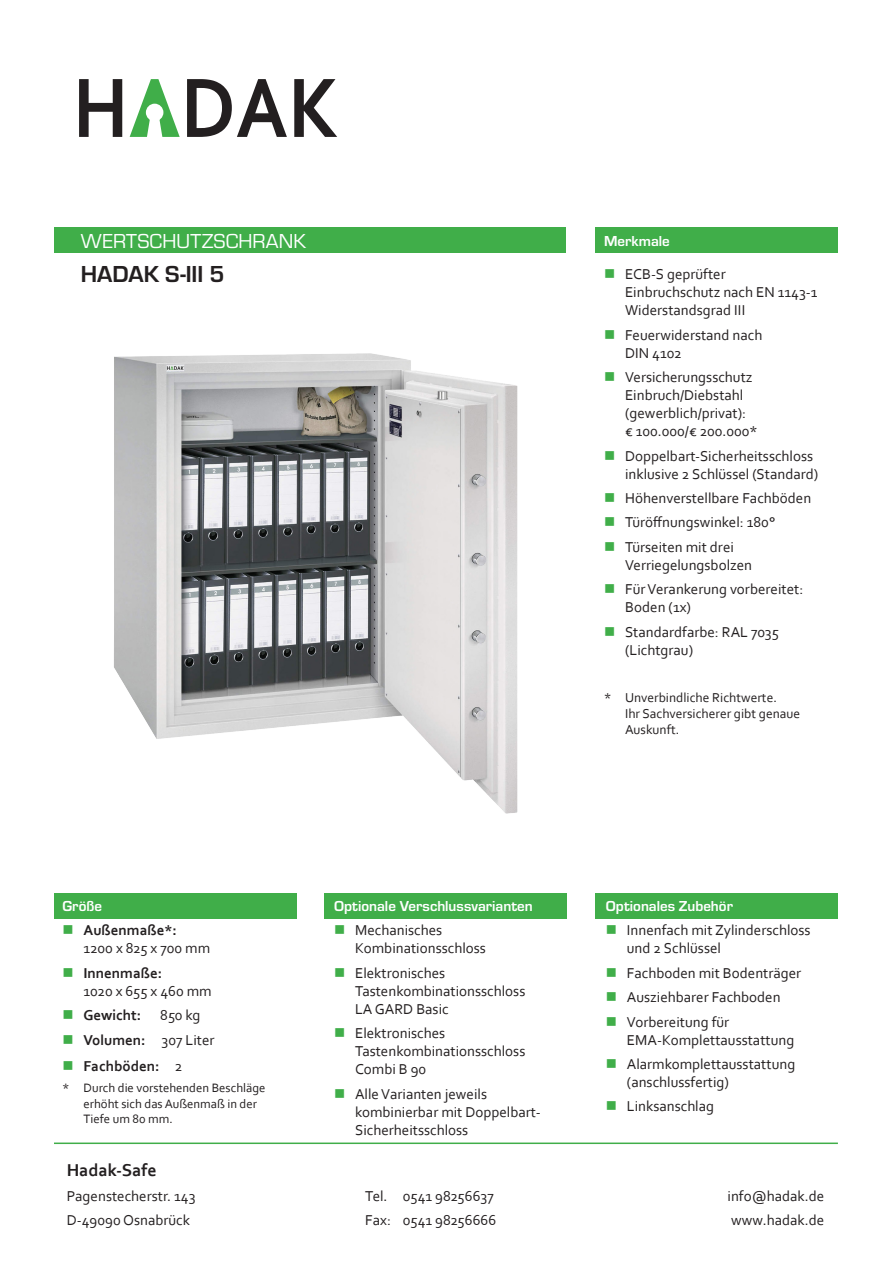
<style>
.page{position:relative;width:893px;height:1263px;background:#fff}
.page>*{position:absolute;margin:0;border:0;box-sizing:border-box;transform-origin:0 0}
.t1{font:700 24px "Eurostile";color:#231f20}
.t2{font:21px "Eurostile";color:#fff}
.t3{font:700 18px "Corbel";color:#231f20}
.t4{font:15px/18px "Corbel";color:#231f20}
.t5{font:700 15px "Eurostile";color:#fff}
.t6{font:700 15px "Corbel";color:#231f20}
.t7{font:13.5px/16.2px "Corbel";color:#231f20}
.t8{font:12.75px/15.3px "Corbel";color:#231f20}
.s1{color:#40ae49}
.s2{font-weight:700}
.s3{font-weight:400}
</style>
<div class="page">
<div style="left:54px;top:227px;width:512px;height:26px;background:#40ae49"></div>
<div style="left:54px;top:893px;width:242px;height:25px;background:#40ae49"></div>
<svg style="left:79px;top:79px;width:43px;height:58px"></svg>
<svg style="left:187px;top:79px;width:100px;height:58px"></svg>
<svg style="left:294px;top:79px;width:43px;height:58px"></svg>
<svg style="left:130px;top:79px;width:50px;height:58px"></svg>
<hr style="left:54px;top:1142px;width:784px;height:2px;background:#40ae49">
<div style="left:595px;top:227px;width:243px;height:26px;background:#40ae49"></div>
<div style="left:595px;top:893px;width:243px;height:26px;background:#40ae49"></div>
<div style="left:325px;top:893px;width:242px;height:26px;background:#40ae49"></div>
<img style="left:114px;top:353px;width:404px;height:461px">
<h2 class="t2" style="left:81px;top:227px;width:227px">WERTSCHUTZSCHRANK</h2>
<h1 class="t1" style="left:81px;top:256px;width:145px">HADAK S-III 5</h1>
<p class="t5" style="left:604px;top:230px;width:67px">Merkmale</p>
<p class="t4" style="left:625px;top:265px;width:194px;text-indent:-21px"><span class="s1">■</span> ECB-S geprüfter<br>Einbruchschutz nach EN 1143-1<br>Widerstandsgrad III</p>
<p class="t4" style="left:625px;top:325px;width:139px;text-indent:-21px"><span class="s1">■</span> Feuerwiderstand nach<br>DIN 4102</p>
<p class="t4" style="left:625px;top:368px;width:134px;text-indent:-21px"><span class="s1">■</span> Versicherungsschutz<br>Einbruch/Diebstahl (gewerblich/privat):<br>€ 100.000/€ 200.000*</p>
<p class="t4" style="left:625px;top:446px;width:195px;text-indent:-21px"><span class="s1">■</span> Doppelbart-Sicherheitsschloss inklusive 2 Schlüssel (Standard)</p>
<p class="t4" style="left:604px;top:489px;width:209px"><span class="s1">■</span> Höhenverstellbare Fachböden</p>
<p class="t4" style="left:604px;top:513px;width:173px"><span class="s1">■</span> Türöffnungswinkel: 180°</p>
<p class="t4" style="left:625px;top:537px;width:129px;text-indent:-21px"><span class="s1">■</span> Türseiten mit drei<br>Verriegelungsbolzen</p>
<p class="t4" style="left:625px;top:580px;width:179px;text-indent:-21px"><span class="s1">■</span> Für Verankerung vorbereitet:<br>Boden (1x)</p>
<p class="t4" style="left:625px;top:622px;width:155px;text-indent:-21px"><span class="s1">■</span> Standardfarbe: RAL 7035 (Lichtgrau)</p>
<p class="t7" style="left:625px;top:689px;width:177px;text-indent:-21px">* Unverbindliche Richtwerte.<br>Ihr Sachversicherer gibt genaue<br>Auskunft.</p>
<p class="t5" style="left:63px;top:895px;width:41px">Größe</p>
<p class="t4" style="left:84px;top:921px;width:128px;text-indent:-21px"><span class="s1">■</span> <span class="s2">Außenmaße*:<br></span>1200 x 825 x 700 mm</p>
<p class="t4" style="left:84px;top:963px;width:130px;text-indent:-21px"><span class="s1">■</span> <span class="s2">Innenmaße:<br></span>1020 x 655 x 460 mm</p>
<p class="t6" style="left:63px;top:1006px;width:80px"><span class="s1">■</span> Gewicht:</p>
<p class="t4" style="left:160px;top:1006px;width:42px">850 kg</p>
<p class="t6" style="left:63px;top:1030px;width:153px"><span class="s1">■</span> Volumen: <span class="s3">307 Liter</span></p>
<p class="t6" style="left:63px;top:1056px;width:121px"><span class="s1">■</span> Fachböden: <span class="s3">2</span></p>
<p class="t8" style="left:84px;top:1080px;width:183px;text-indent:-21px">* Durch die vorstehenden Beschläge erhöht sich das Außenmaß in der<br>Tiefe um 80 mm.</p>
<p class="t5" style="left:334px;top:895px;width:200px">Optionale Verschlussvarianten</p>
<p class="t4" style="left:355px;top:921px;width:132px;text-indent:-21px"><span class="s1">■</span> Mechanisches<br>Kombinationsschloss</p>
<p class="t4" style="left:355px;top:963px;width:172px;text-indent:-21px"><span class="s1">■</span> Elektronisches<br>Tastenkombinationsschloss<br>LA GARD Basic</p>
<p class="t4" style="left:355px;top:1024px;width:172px;text-indent:-21px"><span class="s1">■</span> Elektronisches<br>Tastenkombinationsschloss<br>Combi B 90</p>
<p class="t4" style="left:355px;top:1084px;width:187px;text-indent:-21px"><span class="s1">■</span> Alle Varianten jeweils kombinierbar mit Doppelbart-<br>Sicherheitsschloss</p>
<p class="t5" style="left:606px;top:895px;width:129px">Optionales Zubehör</p>
<p class="t4" style="left:627px;top:921px;width:185px;text-indent:-21px"><span class="s1">■</span> Innenfach mit Zylinderschloss und 2 Schlüssel</p>
<p class="t4" style="left:606px;top:963px;width:197px"><span class="s1">■</span> Fachboden mit Bodenträger</p>
<p class="t4" style="left:606px;top:988px;width:176px"><span class="s1">■</span> Ausziehbarer Fachboden</p>
<p class="t4" style="left:627px;top:1012px;width:169px;text-indent:-21px"><span class="s1">■</span> Vorbereitung für<br>EMA-Komplettausstattung</p>
<p class="t4" style="left:627px;top:1054px;width:170px;text-indent:-21px"><span class="s1">■</span> Alarmkomplettausstattung (anschlussfertig)</p>
<p class="t4" style="left:606px;top:1097px;width:110px"><span class="s1">■</span> Linksanschlag</p>
<p class="t3" style="left:67px;top:1159px;width:91px">Hadak-Safe</p>
<p class="t4" style="left:67px;top:1186px;width:130px">Pagenstecherstr. 143</p>
<p class="t4" style="left:365px;top:1186px;width:130px">Tel. 0541 98256637</p>
<p class="t4" style="left:727px;top:1186px;width:98px">info@hadak.de</p>
<p class="t4" style="left:67px;top:1211px;width:125px">D-49090 Osnabrück</p>
<p class="t4" style="left:365px;top:1211px;width:132px">Fax: 0541 98256666</p>
<p class="t4" style="left:731px;top:1211px;width:95px">www.hadak.de</p>
</div>
